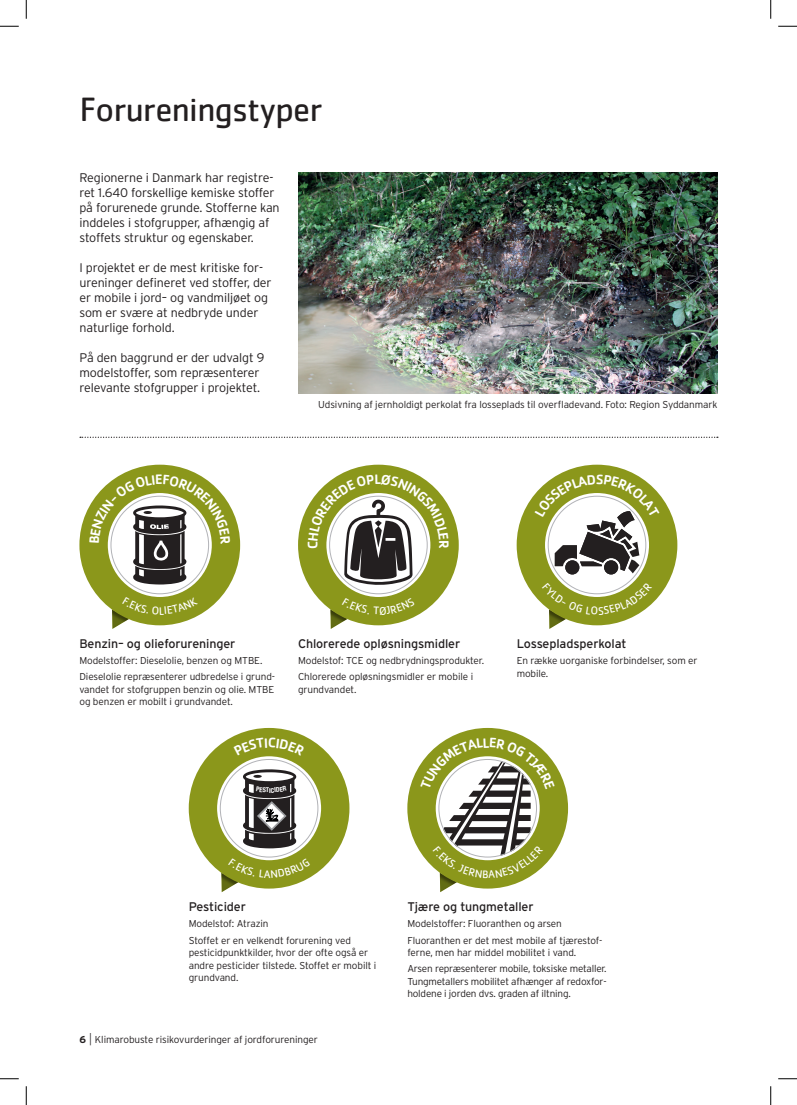
<style>
.page{position:relative;width:797px;height:1105px;background:#fff}
.page>*{position:absolute;margin:0;border:0;box-sizing:border-box;transform-origin:0 0}
.t1{font:35px "Cachet Std";letter-spacing:-.02em;color:#231f20}
.t2{font:300 12.5px/15px "Interstate";letter-spacing:-.01em;color:#231f20}
.t3{font:12.5px "Interstate";letter-spacing:-.01em;color:#231f20}
.t4{font:300 10px/16px "Interstate";letter-spacing:-.01em;color:#231f20}
.s1{font-weight:700}
.s2{font-size:12.5px}
</style>
<div class="page">
<img style="left:298px;top:172px;width:419px;height:221px">
<div style="left:79px;top:465px;width:161px;height:160px;border:28px solid #8b971b;border-radius:50%"></div>
<div style="left:189px;top:728px;width:160px;height:160px;border:28px solid #8b971b;border-radius:50%"></div>
<div style="left:298px;top:465px;width:161px;height:160px;border:28px solid #8b971b;border-radius:50%"></div>
<div style="left:516px;top:465px;width:161px;height:160px;border:28px solid #8b971b;border-radius:50%"></div>
<div style="left:407px;top:728px;width:161px;height:160px;border:28px solid #8b971b;border-radius:50%"></div>
<svg style="left:80px;top:437px;width:638px;height:1px"></svg>
<svg style="left:0;top:25px;width:19px;height:2px"></svg>
<svg style="left:778px;top:25px;width:19px;height:2px"></svg>
<svg style="left:0;top:1078px;width:19px;height:1px"></svg>
<svg style="left:778px;top:1078px;width:19px;height:1px"></svg>
<svg style="left:25px;top:0;width:2px;height:19px"></svg>
<svg style="left:25px;top:1086px;width:2px;height:19px"></svg>
<svg style="left:770px;top:0;width:1px;height:19px"></svg>
<svg style="left:770px;top:1086px;width:1px;height:19px"></svg>
<svg style="left:89px;top:475px;width:141px;height:109px"></svg>
<svg style="left:102px;top:597px;width:96px;height:32px"></svg>
<svg style="left:233px;top:738px;width:72px;height:18px"></svg>
<svg style="left:211px;top:858px;width:99px;height:35px"></svg>
<svg style="left:243px;top:769px;width:54px;height:79px"></svg>
<svg style="left:308px;top:474px;width:141px;height:111px"></svg>
<svg style="left:320px;top:598px;width:95px;height:31px"></svg>
<svg style="left:535px;top:474px;width:124px;height:100px"></svg>
<svg style="left:539px;top:583px;width:113px;height:46px"></svg>
<svg style="left:420px;top:738px;width:134px;height:155px"></svg>
<h1 class="t1" style="left:79px;top:89px;width:245px">Forureningstyper</h1>
<p class="t2" style="left:79px;top:170px;width:202px">Regionerne i Danmark har registre&shy;ret 1.640 forskellige kemiske stoffer på forurenede grunde. Stofferne kan inddeles i stofgrupper, afhængig af stoffets struktur og egenskaber.</p>
<p class="t2" style="left:79px;top:260px;width:194px">I projektet er de mest kritiske for&shy;ureninger defineret ved stoffer, der er mobile i jord– og vandmiljøet og som er svære at nedbryde under naturlige forhold.</p>
<p class="t2" style="left:79px;top:350px;width:186px">På den baggrund er der udvalgt 9 modelstoffer, som repræsenterer relevante stofgrupper i projektet.</p>
<p class="t4" style="left:318px;top:397px;width:401px">Udsivning af jernholdigt perkolat fra losseplads til overfladevand. Foto: Region Syddanmark</p>
<p class="t3" style="left:79px;top:637px;width:157px">Benzin– og olieforureninger</p>
<p class="t4" style="left:79px;top:653px;width:197px">Modelstoffer: Dieselolie, benzen og MTBE.<br>Dieselolie repræsenterer udbredelse i grund-</p>
<p class="t4" style="left:79px;top:683px;width:196px;line-height:12.5px">vandet for stofgruppen benzin og olie. MTBE og benzen er mobilt i grundvandet.</p>
<p class="t3" style="left:298px;top:637px;width:164px">Chlorerede opløsningsmidler</p>
<p class="t4" style="left:298px;top:653px;width:187px">Modelstof: TCE og nedbrydningsprodukter.<br>Chlorerede opløsningsmidler er mobile i</p>
<p class="t4" style="left:298px;top:681px;width:60px">grundvandet.</p>
<p class="t3" style="left:516px;top:637px;width:111px">Lossepladsperkolat</p>
<p class="t4" style="left:516px;top:654px;width:182px;line-height:12.5px">En række uorganiske forbindelser, som er mobile.</p>
<p class="t3" style="left:189px;top:900px;width:59px">Pesticider</p>
<p class="t4" style="left:189px;top:916px;width:164px">Modelstof: Atrazin<br>Stoffet er en velkendt forurening ved</p>
<p class="t4" style="left:189px;top:946px;width:189px;line-height:12.5px">pesticidpunktkilder, hvor der ofte også er andre pesticider tilstede. Stoffet er mobilt i grundvand.</p>
<p class="t4" style="left:79px;top:1032px;width:240px"><span class="s1">6</span> <span class="s2">|</span> Klimarobuste risikovurderinger af jordforureninger</p>
<p class="t3" style="left:407px;top:900px;width:128px">Tjære og tungmetaller</p>
<p class="t4" style="left:407px;top:916px;width:197px">Modelstoffer: Fluoranthen og arsen<br>Fluoranthen er det mest mobile af tjærestof-</p>
<p class="t4" style="left:407px;top:944px;width:201px">ferne, men har middel mobilitet i vand.<br>Arsen repræsenterer mobile, toksiske metaller.</p>
<p class="t4" style="left:407px;top:975px;width:201px;line-height:12.5px">Tungmetallers mobilitet afhænger af redoxfor&shy;holdene i jorden dvs. graden af iltning.</p>
</div>
